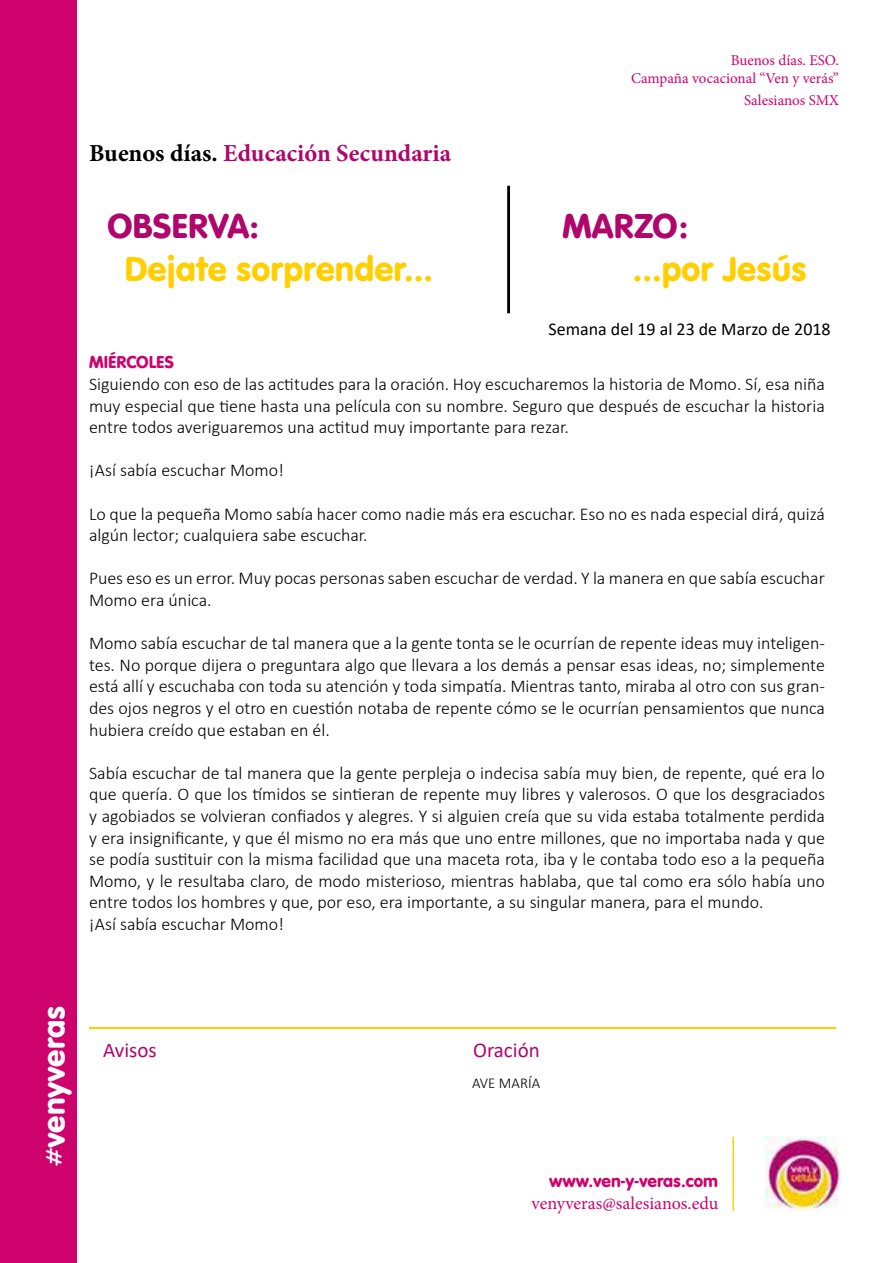
<style>
.page{position:relative;width:893px;height:1263px;background:#fff}
.page>*{position:absolute;margin:0;border:0;box-sizing:border-box;transform-origin:0 0}
.t1{font:36px "VAG Rundschrift D";color:#ffcf00}
.t2{font:36px "VAG Rundschrift D";color:#b0056b}
.t3{font:32.7px "VAG Rundschrift D";letter-spacing:-.01em;color:#fff}
.t4{font:700 24.45px "Minion Pro";color:#b0056b}
.t5{font:21px "Calibri";color:#b0056b}
.t6{font:300 18px/21.6px "Calibri";color:#000}
.t7{font:18px "VAG Rundschrift D";color:#ce026d}
.t8{font:18px "Calibri";color:#000}
.t9{font:18px "Minion Pro";color:#ce026d}
.t10{font:15px/18px "Minion Pro";color:#ce026d;text-align:right}
.t11{font:300 15px "Calibri";color:#000}
.s1{color:#000}
</style>
<div class="page">
<div style="left:0;top:0;width:77px;height:1263px;background:#ce026d"></div>
<img style="left:765px;top:1137px;width:76px;height:73px">
<hr style="left:732px;top:1137px;width:2px;height:74px;background:#ffcf00">
<div style="left:507px;top:186px;width:3px;height:127px;border:2px solid #000"></div>
<hr style="left:89px;top:1027px;width:746px;height:2px;background:#ffcf00">
<h3 class="t4" style="left:89px;top:136px;width:364px"><span class="s1">Buenos días.</span> Educación Secundaria</h3>
<h1 class="t2" style="left:107px;top:204px;width:153px">OBSERVA:</h1>
<h1 class="t1" style="left:124px;top:248px;width:310px">Dejate sorprender...</h1>
<p class="t10" style="left:631px;top:51px;width:209px">Buenos días. ESO.<br>Campaña vocacional “Ven y verás”</p>
<p class="t10" style="left:744px;top:91px;width:96px">Salesianos SMX</p>
<h1 class="t2" style="left:562px;top:204px;width:128px">MARZO:</h1>
<h1 class="t1" style="left:633px;top:248px;width:175px">...por Jesús</h1>
<p class="t8" style="left:549px;top:317px;width:284px">Semana del 19 al 23 de Marzo de 2018</p>
<p class="t7" style="left:89px;top:352px;width:86px">MIÉRCOLES</p>
<p class="t6" style="left:89px;top:373px;width:737px;text-align:justify">Siguiendo con eso de las actitudes para la oración. Hoy escucharemos la historia de Momo. Sí, esa niña muy especial que tiene hasta una película con su nombre. Seguro que después de escuchar la historia entre todos averiguaremos una actitud muy importante para rezar.</p>
<p class="t6" style="left:89px;top:459px;width:197px">¡Así sabía escuchar Momo!</p>
<p class="t6" style="left:89px;top:503px;width:737px">Lo que la pequeña Momo sabía hacer como nadie más era escuchar. Eso no es nada especial dirá, quizá algún lector; cualquiera sabe escuchar.</p>
<p class="t6" style="left:89px;top:567px;width:737px">Pues eso es un error. Muy pocas personas saben escuchar de verdad. Y la manera en que sabía escuchar<br>Momo era única.</p>
<p class="t6" style="left:89px;top:632px;width:737px;text-align:justify">Momo sabía escuchar de tal manera que a la gente tonta se le ocurrían de repente ideas muy inteligen&shy;tes. No porque dijera o preguntara algo que llevara a los demás a pensar esas ideas, no; simplemente está allí y escuchaba con toda su atención y toda simpatía. Mientras tanto, miraba al otro con sus gran&shy;des ojos negros y el otro en cuestión notaba de repente cómo se le ocurrían pensamientos que nunca hubiera creído que estaban en él.</p>
<p class="t6" style="left:89px;top:762px;width:737px">Sabía escuchar de tal manera que la gente perpleja o indecisa sabía muy bien, de repente, qué era lo que quería. O que los tímidos se sintieran de repente muy libres y valerosos. O que los desgraciados y agobiados se volvieran confiados y alegres. Y si alguien creía que su vida estaba totalmente perdida y era insignificante, y que él mismo no era más que uno entre millones, que no importaba nada y que se podía sustituir con la misma facilidad que una maceta rota, iba y le contaba todo eso a la pequeña Momo, y le resultaba claro, de modo misterioso, mientras hablaba, que tal como era sólo había uno entre todos los hombres y que, por eso, era importante, a su singular manera, para el mundo.<br>¡Así sabía escuchar Momo!</p>
<h2 class="t3" style="left:35px;top:1166px;width:162px;rotate:-90deg">#venyveras</h2>
<p class="t5" style="left:103px;top:1035px;width:55px">Avisos</p>
<p class="t5" style="left:473px;top:1035px;width:68px">Oración</p>
<p class="t11" style="left:472px;top:1073px;width:70px">AVE MARÍA</p>
<p class="t7" style="left:549px;top:1170px;width:171px">www.ven-y-veras.com</p>
<p class="t9" style="left:532px;top:1191px;width:188px">venyveras@salesianos.edu</p>
</div>
